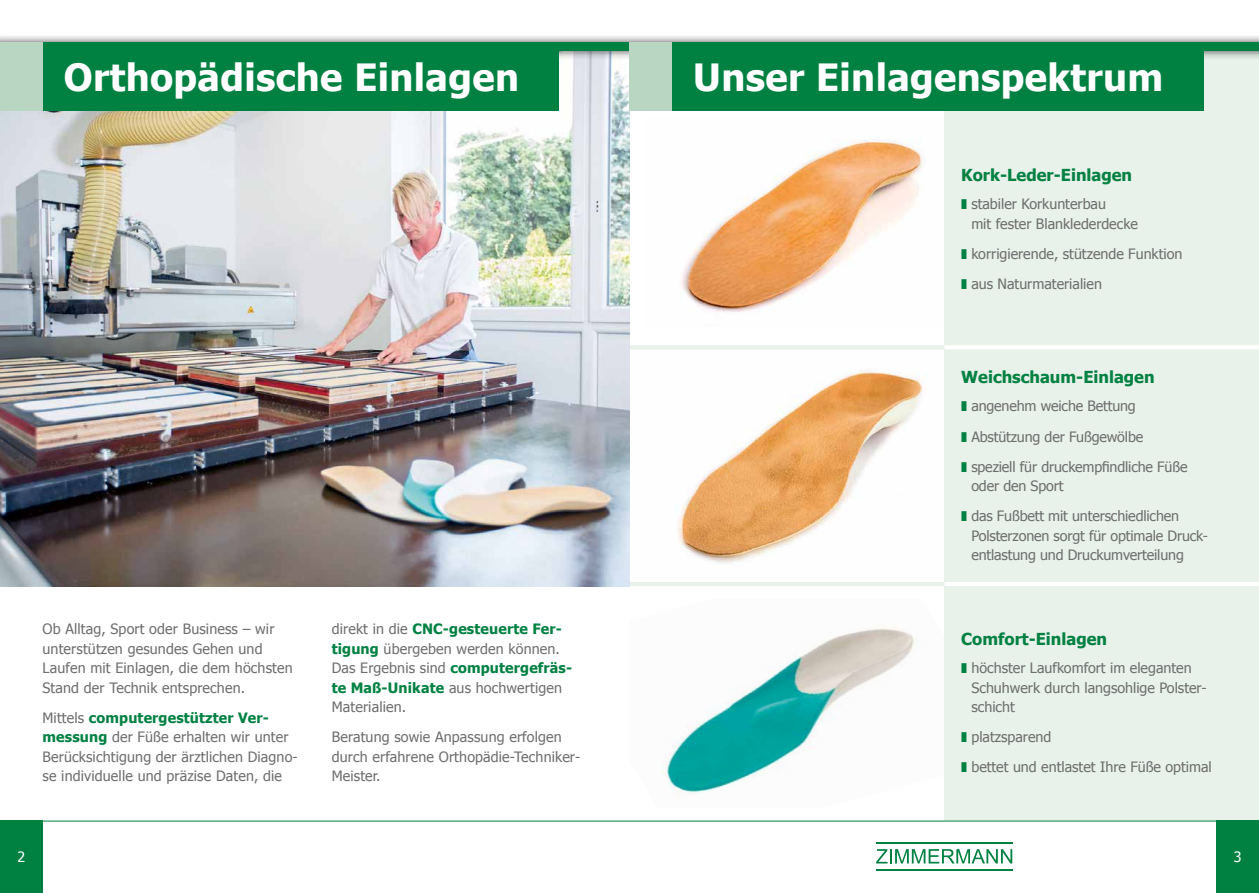
<style>
.page{position:relative;width:1259px;height:893px;background:#fff}
.page>*{position:absolute;margin:0;border:0;box-sizing:border-box;transform-origin:0 0}
.t1{font:700 39px "Tahoma";letter-spacing:.01em;color:#fff}
.t2{font:700 37.5px "Tahoma";letter-spacing:.01em;color:#fff}
.t3{font:700 16.5px "Tahoma";color:#008142}
.t4{font:14.25px/19.5px "Tahoma";color:#6e6e6e}
.t5{font:14.25px "Tahoma";color:#fff}
.s1{color:#008142}
.s2{font-weight:700;color:#008142}
</style>
<div class="page">
<img style="left:661px;top:627px;width:256px;height:167px">
<img style="left:680px;top:139px;width:242px;height:173px">
<img style="left:629px;top:349px;width:294px;height:232px">
<div style="left:944px;top:43px;width:315px;height:778px;background:#e8f1ea"></div>
<hr style="left:944px;top:345px;width:315px;height:4px;background:#fff">
<hr style="left:944px;top:582px;width:315px;height:4px;background:#fff">
<hr style="left:629px;top:345px;width:315px;height:4px;background:#e8f1ea">
<hr style="left:629px;top:582px;width:315px;height:4px;background:#e8f1ea">
<img style="left:0;top:60px;width:629px;height:526px">
<div style="left:0;top:821px;width:43px;height:72px;background:#008142"></div>
<div style="left:1216px;top:821px;width:43px;height:72px;background:#008142"></div>
<hr style="left:0;top:821px;width:1259px;height:1px;background:#008142">
<svg style="left:876px;top:849px;width:136px;height:14px"></svg>
<hr style="left:876px;top:842px;width:136px;height:1px;background:#008142">
<hr style="left:876px;top:869px;width:136px;height:1px;background:#008142">
<div style="left:0;top:34px;width:1259px;height:26px;background:#000;opacity:.75"></div>
<div style="left:0;top:43px;width:1259px;height:8px;background:#008142"></div>
<div style="left:43px;top:43px;width:515px;height:68px;background:#008142"></div>
<div style="left:0;top:43px;width:43px;height:68px;background:#b8d6c1"></div>
<div style="left:672px;top:43px;width:531px;height:68px;background:#008142"></div>
<div style="left:629px;top:43px;width:43px;height:68px;background:#b8d6c1"></div>
<h1 class="t1" style="left:693px;top:50px;width:265px">SanitätsHaus</h1>
<h2 class="t2" style="left:64px;top:51px;width:457px">Orthopädische Einlagen</h2>
<h2 class="t2" style="left:693px;top:51px;width:471px">Unser Einlagenspektrum</h2>
<p class="t3" style="left:961px;top:164px;width:172px">Kork-Leder-Einlagen</p>
<p class="t4" style="left:971px;top:194px;width:168px;text-indent:-10px"><span class="s1">❚</span> stabiler Korkunterbau<br>mit fester Blanklederdecke</p>
<p class="t4" style="left:961px;top:238px;width:223px;line-height:30.2px"><span class="s1">❚</span> korrigierende, stützende Funktion <span class="s1">❚</span> aus Naturmaterialien</p>
<p class="t4" style="left:43px;top:619px;width:252px">Ob Alltag, Sport oder Business – wir unterstützen gesundes Gehen und Laufen mit Einlagen, die dem höchsten Stand der Technik entsprechen.</p>
<p class="t4" style="left:43px;top:707px;width:257px">Mittels <span class="s2">computergestützter Ver&shy;messung</span> der Füße erhalten wir unter Berücksichtigung der ärztlichen Diagno&shy;se individuelle und präzise Daten, die</p>
<p class="t4" style="left:332px;top:619px;width:242px">direkt in die <span class="s2">CNC-gesteuerte Fer&shy;tigung</span> übergeben werden können.<br>Das Ergebnis sind <span class="s2">computergefräs&shy;te Maß-Unikate</span> aus hochwertigen<br>Materialien.</p>
<p class="t4" style="left:332px;top:727px;width:250px">Beratung sowie Anpassung erfolgen durch erfahrene Orthopädie-Techniker-<br>Meister.</p>
<p class="t3" style="left:961px;top:366px;width:195px">Weichschaum-Einlagen</p>
<p class="t4" style="left:961px;top:391px;width:228px;line-height:30.2px"><span class="s1">❚</span> angenehm weiche Bettung<br><span class="s1">❚</span> Abstützung der Fußgewölbe<br><span class="s1">❚</span> speziell für druckempfindliche Füße</p>
<p class="t4" style="left:961px;top:470px;width:219px;line-height:30.2px;text-indent:10px">oder den Sport<br><span class="s1">❚</span> das Fußbett mit unterschiedlichen</p>
<p class="t4" style="left:971px;top:525px;width:238px">Polsterzonen sorgt für optimale Druck&shy;entlastung und Druckumverteilung</p>
<p class="t3" style="left:961px;top:627px;width:147px">Comfort-Einlagen</p>
<p class="t4" style="left:971px;top:657px;width:237px;text-indent:-10px"><span class="s1">❚</span> höchster Laufkomfort im eleganten<br>Schuhwerk durch langsohlige Polster&shy;schicht</p>
<p class="t4" style="left:961px;top:721px;width:252px;line-height:30.2px"><span class="s1">❚</span> platzsparend<br><span class="s1">❚</span> bettet und entlastet Ihre Füße optimal</p>
<p class="t5" style="left:17px;top:847px;width:9px">2</p>
<p class="t5" style="left:1233px;top:847px;width:9px">3</p>
</div>
